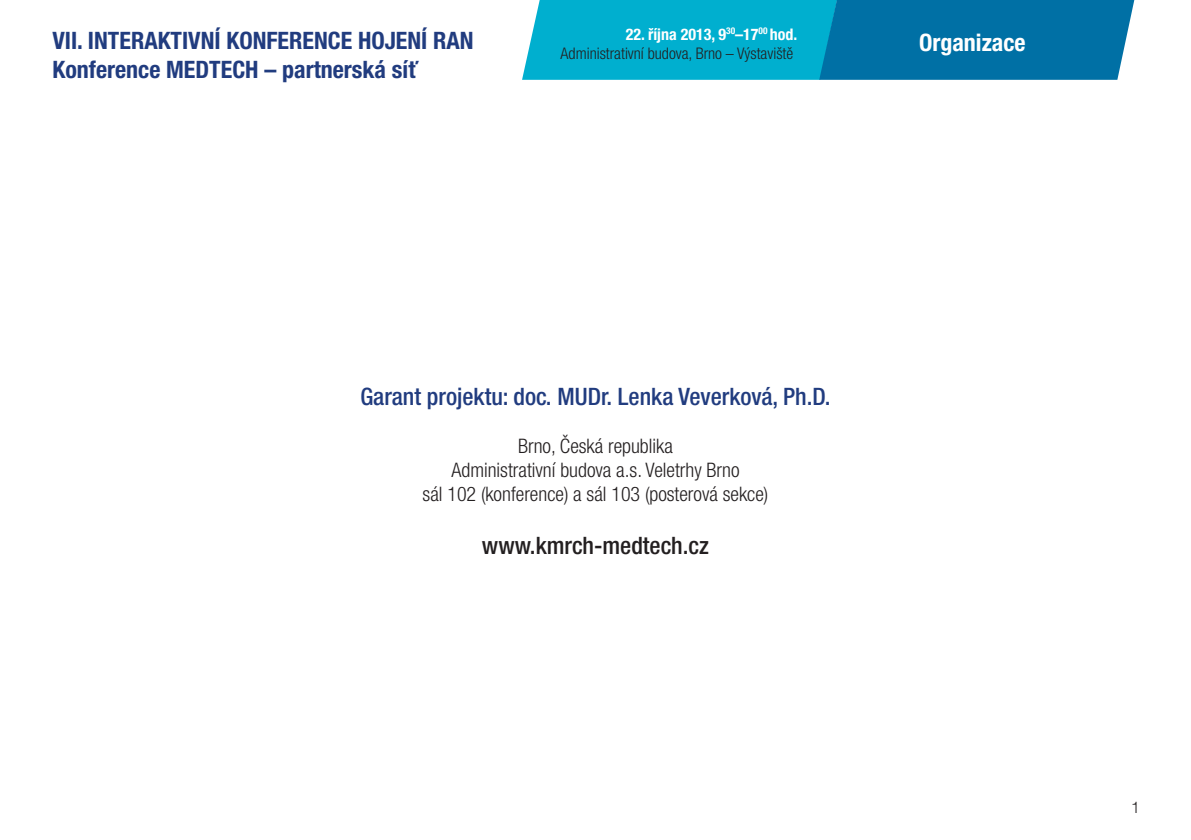
<style>
.page{position:relative;width:1191px;height:840px;background:#fff}
.page>*{position:absolute;margin:0;border:0;box-sizing:border-box;transform-origin:0 0}
.t1{font:700 condensed 24px "Helvetica Neue LT Pro";color:#213c7f}
.t2{font:500 condensed 24px "Helvetica Neue LT Pro";color:#213c7f}
.t3{font:500 condensed 24px "Helvetica Neue LT Pro";color:#231f20}
.t4{font:700 condensed 24px "Helvetica Neue LT Pro";color:#fff}
.t5{font:300 condensed 20px/24px "Helvetica Neue LT Pro";color:#231f20;text-align:center}
.t6{font:300 condensed 16px/19.2px "Helvetica Neue LT Pro";color:#231f20;text-align:right}
.t7{font:300 16px "Helvetica Neue LT Pro";color:#231f20}
.s1{font-weight:700;color:#fff}
</style>
<div class="page">
<svg style="left:522px;top:0;width:612px;height:80px;background:#0893bc"></svg>
<p class="t1" style="left:52px;top:26px;width:423px">VII. INTERAKTIVNÍ KONFERENCE HOJENÍ RAN</p>
<p class="t4" style="left:919px;top:27px;width:108px">Organizace</p>
<p class="t1" style="left:52px;top:55px;width:367px">Konference MEDTECH – partnerská síť</p>
<p class="t6" style="left:560px;top:24px;width:238px"><span class="s1">22. října 2013, 9</span><sup>30</sup><span class="s1">–17</span><sup>00</sup> <span class="s1">hod.<br></span>Administrativní budova, Brno – Výstaviště</p>
<p class="t2" style="left:360px;top:382px;width:472px">Garant projektu: doc. MUDr. Lenka Veverková, Ph.D.</p>
<p class="t5" style="left:423px;top:433px;width:347px">Brno, Česká republika<br>Administrativní budova a.s. Veletrhy Brno<br>sál 102 (konference) a sál 103 (posterová sekce)</p>
<p class="t3" style="left:482px;top:531px;width:228px">www.kmrch-medtech.cz</p>
<p class="t7" style="left:1131px;top:797px;width:10px">1</p>
</div>
